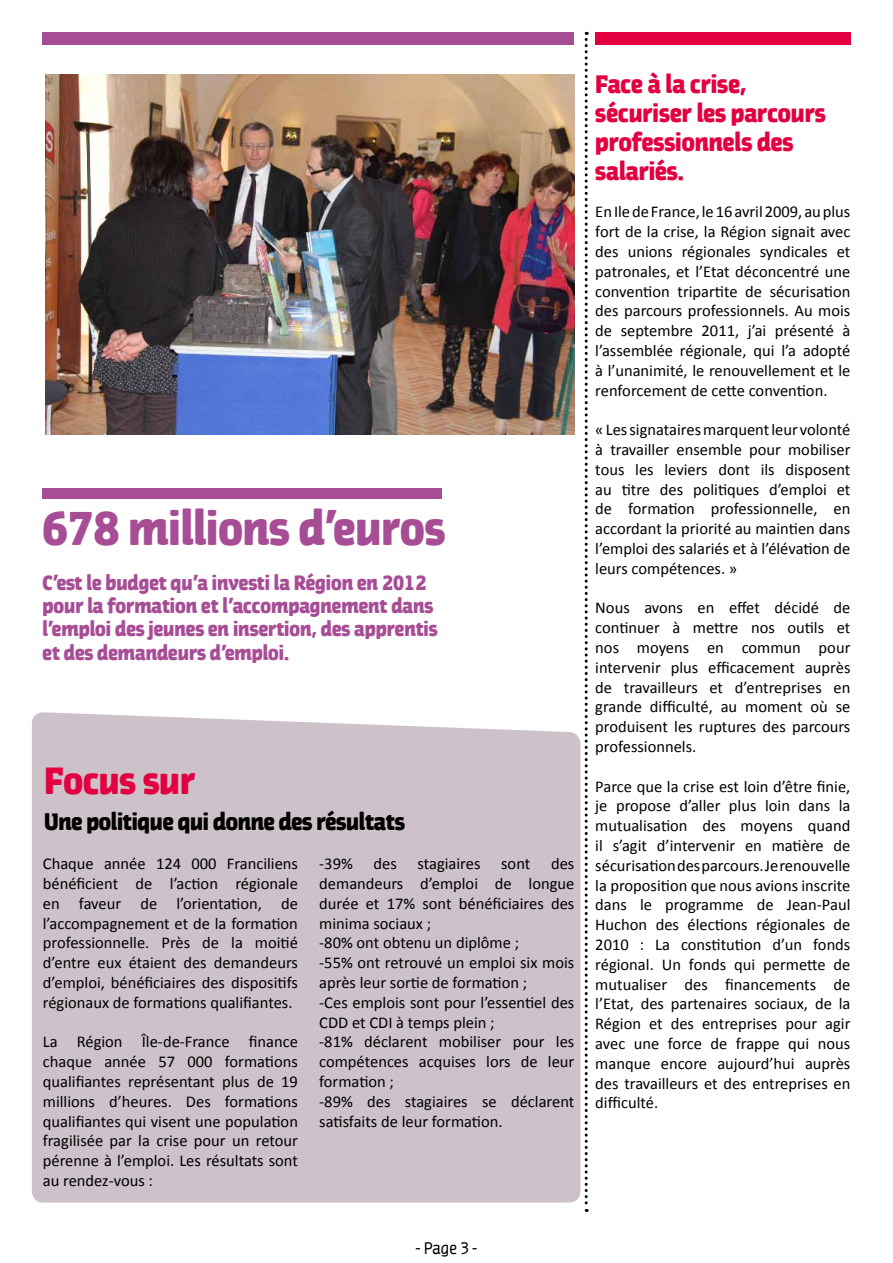
<style>
.page{position:relative;width:893px;height:1263px;background:#fff}
.page>*{position:absolute;margin:0;border:0;box-sizing:border-box;transform-origin:0 0}
.t1{font:900 45px "Jaures";color:#a74d95}
.t2{font:900 36px "Jaures";color:#e20040}
.t3{font:900 24px/28.8px "Jaures";color:#e20040}
.t4{font:900 22.5px "Jaures";letter-spacing:-.01em;color:#000}
.t5{font:900 19.5px/23.4px "Jaures";color:#a74d95}
.t6{font:16.5px/19.8px "Calibri";color:#000;text-align:justify}
.t7{font:16.5px "Jaures";color:#000}
</style>
<div class="page">
<div style="left:32px;top:712px;width:548px;height:490px;background:#cdc2ca"></div>
<div style="left:43px;top:488px;width:399px;height:11px;background:#a74d95"></div>
<div style="left:43px;top:32px;width:531px;height:13px;background:#a74d95"></div>
<div style="left:595px;top:32px;width:255px;height:13px;background:#e20040"></div>
<svg style="left:585px;top:32px;width:3px;height:1180px"></svg>
<img style="left:45px;top:74px;width:529px;height:360px">
<h1 class="t1" style="left:43px;top:500px;width:404px">678 millions d’euros</h1>
<p class="t5" style="left:43px;top:571px;width:397px">C’est le budget qu’a investi la Région en 2012 pour la formation et l’accompagnement dans l’emploi des jeunes en insertion, des apprentis et des demandeurs d’emploi.</p>
<h2 class="t2" style="left:44px;top:759px;width:152px">Focus sur</h2>
<h3 class="t4" style="left:44px;top:807px;width:362px">Une politique qui donne des résultats</h3>
<p class="t6" style="left:43px;top:854px;width:257px">Chaque année 124 000 Franciliens bénéficient de l’action régionale en faveur de l’orientation, de l’accompagnement et de la formation professionnelle. Près de la moitié d’entre eux étaient des demandeurs d’emploi, bénéficiaires des dispositifs régionaux de formations qualifiantes.</p>
<p class="t6" style="left:43px;top:1032px;width:257px">La Région Île-de-France finance chaque année 57 000 formations qualifiantes représentant plus de 19 millions d’heures. Des formations qualifiantes qui visent une population fragilisée par la crise pour un retour pérenne à l’emploi. Les résultats sont au rendez-vous :</p>
<p class="t6" style="left:319px;top:854px;width:257px;text-align:left;text-indent:232px">des demandeurs d’emploi de longue durée et 17% sont bénéficiaires des minima sociaux ;<br>-80% ont obtenu un diplôme ;<br>-55% ont retrouvé un emploi six mois après leur sortie de formation ;<br>-Ces emplois sont pour l’essentiel des<br>CDD et CDI à temps plein ;<br>-81% déclarent mobiliser pour les compétences acquises lors de leur formation ;<br>-89% des stagiaires se déclarent satisfaits de leur formation.</p>
<p class="t6" style="left:319px;top:854px;width:35px">-39%</p>
<p class="t6" style="left:374px;top:854px;width:25px">des</p>
<p class="t6" style="left:418px;top:854px;width:64px">stagiaires</p>
<p class="t6" style="left:501px;top:854px;width:31px">sont</p>
<h3 class="t3" style="left:595px;top:70px;width:232px">Face à la crise, sécuriser les parcours professionnels des salariés.</h3>
<p class="t6" style="left:595px;top:202px;width:257px">En Ile de France, le 16 avril 2009, au plus fort de la crise, la Région signait avec des unions régionales syndicales et patronales, et l’Etat déconcentré une convention tripartite de sécurisation des parcours professionnels. Au mois de septembre 2011, j’ai présenté à l’assemblée régionale, qui l’a adopté à l’unanimité, le renouvellement et le renforcement de cette convention.</p>
<p class="t6" style="left:595px;top:420px;width:257px">«Les signataires marquent leur volonté à travailler ensemble pour mobiliser tous les leviers dont ils disposent au titre des politiques d’emploi et de formation professionnelle, en accordant la priorité au maintien dans l’emploi des salariés et à l’élévation de leurs compétences. »</p>
<p class="t6" style="left:595px;top:598px;width:257px">Nous avons en effet décidé de continuer à mettre nos outils et nos moyens en commun pour intervenir plus efficacement auprès de travailleurs et d’entreprises en grande difficulté, au moment où se produisent les ruptures des parcours professionnels.</p>
<p class="t6" style="left:595px;top:776px;width:257px">Parce que la crise est loin d’être finie, je propose d’aller plus loin dans la mutualisation des moyens quand il s’agit d’intervenir en matière de sécurisation des parcours. Je renouvelle la proposition que nous avions inscrite dans le programme de Jean-Paul Huchon des élections régionales de 2010 : La constitution d’un fonds régional. Un fonds qui permette de mutualiser des financements de l’Etat, des partenaires sociaux, de la Région et des entreprises pour agir avec une force de frappe qui nous manque encore aujourd’hui auprès des travailleurs et des entreprises en difficulté.</p>
<p class="t7" style="left:416px;top:1239px;width:63px">- Page 3 -</p>
</div>
